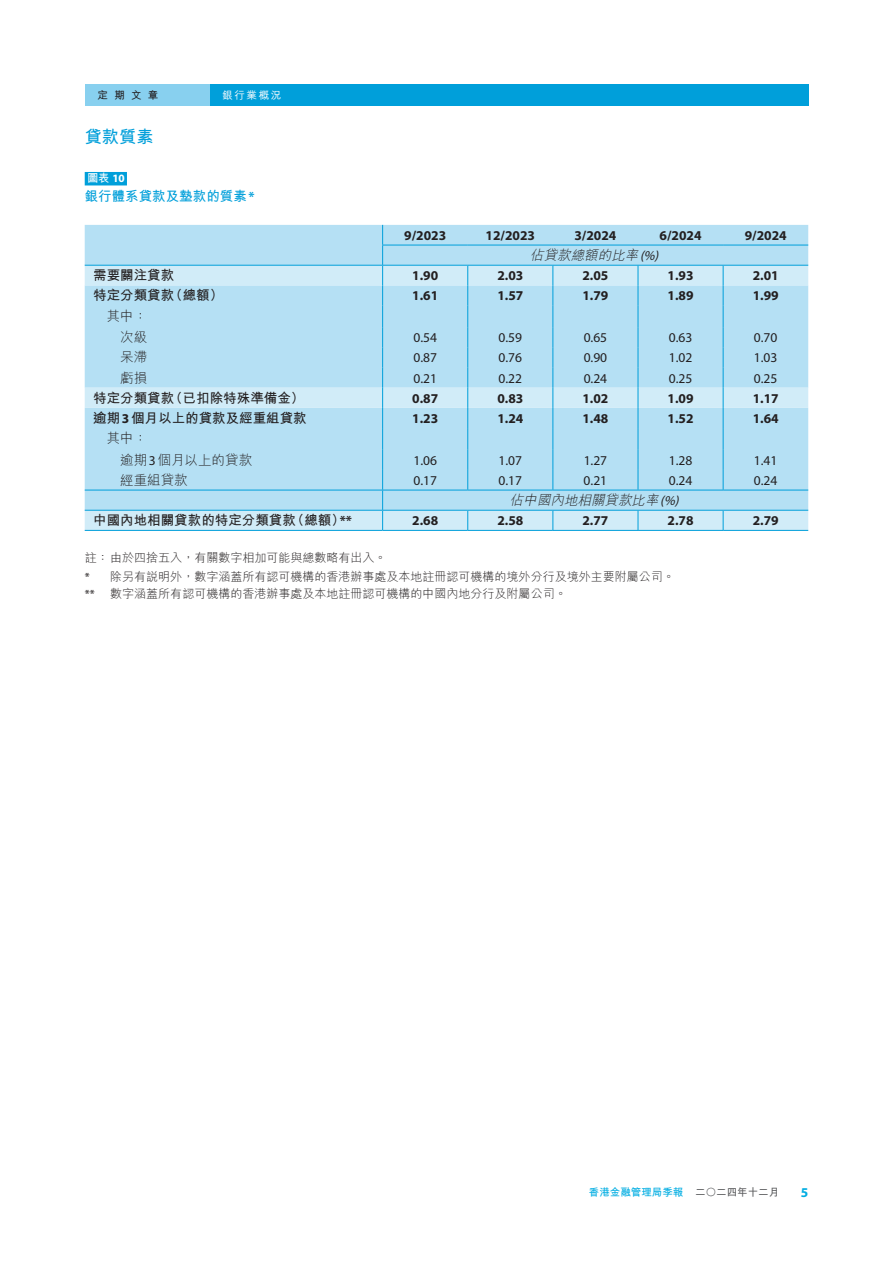
<style>
.page{position:relative;width:893px;height:1263px;background:#fff}
.page>*{position:absolute;margin:0;border:0;box-sizing:border-box;transform-origin:0 0}
._03_H3{font:700 17.25px "M Hei HK";color:#009fda}
._00_Body_Text{font:700 13.5px "Myriad Pro";color:#231f20}
._00_Body_Text-2{font:13.5px "Myriad Pro";color:#231f20}
._00_Body_Text-3{font:700 13.5px "M Hei HK";color:#231f20}
._00_Body_Text-4{font:300 13.5px "M Hei HK";color:#231f20}
._00_Body_Text-5{font:italic 300 13.5px "M Hei HK";color:#231f20}
._04_H4{font:700 13.5px "M Hei HK";color:#009fda}
.t1{font:700 13.5px "Myriad Pro";color:#00ade2}
._06_Notes{font:300 12px "M Hei HK";color:#231f20}
._06_Notes-2{font:12px "Myriad Pro";color:#231f20}
.sub_subhead{font:700 11.25px "M Hei HK";color:#fff}
.t2{font:700 10.5px "M Hei HK";color:#00ade2}
.t3{font:500 10.5px "M Hei HK";letter-spacing:.15em;color:#fff}
.t4{font:700 10.5px "M Hei HK";color:#231f20}
.s1{font-family:"Myriad Pro"}
.s2{font-family:"Myriad Pro";font-weight:400}
.s3{color:#57585a}
</style>
<div class="page">
<div style="left:85px;top:85px;width:723px;height:21px;background:#009fda"></div>
<div style="left:85px;top:85px;width:124px;height:21px;background:#88d0ef"></div>
<div style="left:85px;top:172px;width:42px;height:13px;background:#009fda"></div>
<div style="left:85px;top:225px;width:722px;height:40px;background:#b5e0f4"></div>
<svg style="left:85px;top:266px;width:722px;height:264px;background:#bae2f4"></svg>
<hr style="left:382px;top:265px;width:85px;height:1px;background:#009fda">
<hr style="left:467px;top:265px;width:85px;height:1px;background:#009fda">
<hr style="left:552px;top:265px;width:85px;height:1px;background:#009fda">
<hr style="left:637px;top:265px;width:85px;height:1px;background:#009fda">
<hr style="left:722px;top:265px;width:85px;height:1px;background:#009fda">
<hr style="left:382px;top:244px;width:85px;height:1px;background:#009fda">
<hr style="left:467px;top:244px;width:85px;height:1px;background:#009fda">
<hr style="left:552px;top:244px;width:85px;height:1px;background:#009fda">
<hr style="left:637px;top:244px;width:85px;height:1px;background:#009fda">
<hr style="left:722px;top:244px;width:85px;height:1px;background:#009fda">
<hr style="left:85px;top:489px;width:297px;height:1px;background:#009fda">
<hr style="left:382px;top:489px;width:85px;height:1px;background:#009fda">
<hr style="left:467px;top:489px;width:85px;height:1px;background:#009fda">
<hr style="left:552px;top:489px;width:85px;height:1px;background:#009fda">
<hr style="left:637px;top:489px;width:85px;height:1px;background:#009fda">
<hr style="left:722px;top:489px;width:85px;height:1px;background:#009fda">
<hr style="left:85px;top:509px;width:297px;height:1px;background:#009fda">
<hr style="left:382px;top:509px;width:85px;height:1px;background:#009fda">
<hr style="left:467px;top:509px;width:85px;height:1px;background:#009fda">
<hr style="left:552px;top:509px;width:85px;height:1px;background:#009fda">
<hr style="left:637px;top:509px;width:85px;height:1px;background:#009fda">
<hr style="left:722px;top:509px;width:85px;height:1px;background:#009fda">
<hr style="left:85px;top:530px;width:297px;height:1px;background:#009fda">
<hr style="left:382px;top:530px;width:85px;height:1px;background:#009fda">
<hr style="left:467px;top:530px;width:85px;height:1px;background:#009fda">
<hr style="left:552px;top:530px;width:85px;height:1px;background:#009fda">
<hr style="left:637px;top:530px;width:85px;height:1px;background:#009fda">
<hr style="left:722px;top:530px;width:85px;height:1px;background:#009fda">
<svg style="left:467px;top:265px;width:1px;height:224px"></svg>
<svg style="left:552px;top:265px;width:1px;height:224px"></svg>
<svg style="left:637px;top:265px;width:1px;height:224px"></svg>
<svg style="left:722px;top:265px;width:1px;height:224px"></svg>
<svg style="left:722px;top:510px;width:1px;height:20px"></svg>
<svg style="left:552px;top:510px;width:1px;height:20px"></svg>
<svg style="left:637px;top:510px;width:1px;height:20px"></svg>
<svg style="left:467px;top:510px;width:1px;height:20px"></svg>
<svg style="left:382px;top:225px;width:1px;height:305px"></svg>
<hr style="left:85px;top:265px;width:297px;height:1px;background:#009fda">
<p class="t4" style="left:97px;top:88px;width:62px">定期文章</p>
<p class="t3" style="left:222px;top:88px;width:60px">銀行業概況</p>
<h3 class="_03_H3" style="left:85px;top:124px;width:70px">貸款質素</h3>
<h4 class="sub_subhead" style="left:87px;top:170px;width:39px">圖表 <span class="s1">10</span></h4>
<h4 class="_04_H4" style="left:85px;top:186px;width:171px">銀行體系貸款及墊款的質素<span class="s1">*</span></h4>
<p class="_00_Body_Text" style="left:404px;top:226px;width:43px">9/2023</p>
<p class="_00_Body_Text" style="left:485px;top:226px;width:51px">12/2023</p>
<p class="_00_Body_Text" style="left:574px;top:226px;width:43px">3/2024</p>
<p class="_00_Body_Text" style="left:659px;top:226px;width:43px">6/2024</p>
<p class="_00_Body_Text" style="left:744px;top:226px;width:43px">9/2024</p>
<p class="_00_Body_Text-5" style="left:530px;top:248px;width:133px">佔貸款總額的比率<span class="s2">(%)</span></p>
<p class="_00_Body_Text-3" style="left:93px;top:265px;width:83px">需要關注貸款</p>
<p class="_00_Body_Text" style="left:412px;top:267px;width:27px">1.90</p>
<p class="_00_Body_Text" style="left:497px;top:267px;width:27px">2.03</p>
<p class="_00_Body_Text" style="left:582px;top:267px;width:27px">2.05</p>
<p class="_00_Body_Text" style="left:667px;top:267px;width:27px">1.93</p>
<p class="_00_Body_Text" style="left:752px;top:267px;width:27px">2.01</p>
<p class="_00_Body_Text-3" style="left:93px;top:285px;width:131px">特定分類貸款（總額）</p>
<p class="_00_Body_Text" style="left:412px;top:287px;width:27px">1.61</p>
<p class="_00_Body_Text" style="left:497px;top:287px;width:27px">1.57</p>
<p class="_00_Body_Text" style="left:582px;top:287px;width:27px">1.79</p>
<p class="_00_Body_Text" style="left:667px;top:287px;width:27px">1.89</p>
<p class="_00_Body_Text" style="left:752px;top:287px;width:27px">1.99</p>
<p class="_00_Body_Text-4" style="left:107px;top:308px;width:42px">其中：</p>
<p class="_00_Body_Text-4" style="left:120px;top:330px;width:28px">次級</p>
<p class="_00_Body_Text-2" style="left:413px;top:329px;width:25px">0.54</p>
<p class="_00_Body_Text-2" style="left:498px;top:329px;width:25px">0.59</p>
<p class="_00_Body_Text-2" style="left:583px;top:329px;width:25px">0.65</p>
<p class="_00_Body_Text-2" style="left:668px;top:329px;width:25px">0.63</p>
<p class="_00_Body_Text-2" style="left:753px;top:329px;width:25px">0.70</p>
<p class="_00_Body_Text-4" style="left:120px;top:350px;width:28px">呆滯</p>
<p class="_00_Body_Text-2" style="left:413px;top:349px;width:25px">0.87</p>
<p class="_00_Body_Text-2" style="left:498px;top:349px;width:25px">0.76</p>
<p class="_00_Body_Text-2" style="left:583px;top:349px;width:25px">0.90</p>
<p class="_00_Body_Text-2" style="left:668px;top:349px;width:25px">1.02</p>
<p class="_00_Body_Text-2" style="left:753px;top:349px;width:25px">1.03</p>
<p class="_00_Body_Text-4" style="left:120px;top:370px;width:28px">虧損</p>
<p class="_00_Body_Text-2" style="left:413px;top:369px;width:25px">0.21</p>
<p class="_00_Body_Text-2" style="left:498px;top:369px;width:25px">0.22</p>
<p class="_00_Body_Text-2" style="left:583px;top:369px;width:25px">0.24</p>
<p class="_00_Body_Text-2" style="left:668px;top:369px;width:25px">0.25</p>
<p class="_00_Body_Text-2" style="left:753px;top:369px;width:25px">0.25</p>
<p class="_00_Body_Text-3" style="left:93px;top:388px;width:212px">特定分類貸款（已扣除特殊準備金）</p>
<p class="_00_Body_Text" style="left:412px;top:389px;width:27px">0.87</p>
<p class="_00_Body_Text" style="left:497px;top:389px;width:27px">0.83</p>
<p class="_00_Body_Text" style="left:582px;top:389px;width:27px">1.02</p>
<p class="_00_Body_Text" style="left:667px;top:389px;width:27px">1.09</p>
<p class="_00_Body_Text" style="left:752px;top:389px;width:27px">1.17</p>
<p class="_00_Body_Text-3" style="left:93px;top:408px;width:215px">逾期<span class="s1">3</span>個月以上的貸款及經重組貸款</p>
<p class="_00_Body_Text" style="left:412px;top:409px;width:27px">1.23</p>
<p class="_00_Body_Text" style="left:497px;top:409px;width:27px">1.24</p>
<p class="_00_Body_Text" style="left:582px;top:409px;width:27px">1.48</p>
<p class="_00_Body_Text" style="left:667px;top:409px;width:27px">1.52</p>
<p class="_00_Body_Text" style="left:752px;top:409px;width:27px">1.64</p>
<p class="_00_Body_Text-4" style="left:107px;top:431px;width:42px">其中：</p>
<p class="_00_Body_Text-4" style="left:120px;top:453px;width:133px">逾期<span class="s2">3</span>個月以上的貸款</p>
<p class="_00_Body_Text-2" style="left:413px;top:452px;width:25px">1.06</p>
<p class="_00_Body_Text-2" style="left:498px;top:452px;width:25px">1.07</p>
<p class="_00_Body_Text-2" style="left:583px;top:452px;width:25px">1.27</p>
<p class="_00_Body_Text-2" style="left:668px;top:452px;width:25px">1.28</p>
<p class="_00_Body_Text-2" style="left:753px;top:452px;width:25px">1.41</p>
<p class="_00_Body_Text-4" style="left:120px;top:473px;width:69px">經重組貸款</p>
<p class="_00_Body_Text-2" style="left:413px;top:472px;width:25px">0.17</p>
<p class="_00_Body_Text-2" style="left:498px;top:472px;width:25px">0.17</p>
<p class="_00_Body_Text-2" style="left:583px;top:472px;width:25px">0.21</p>
<p class="_00_Body_Text-2" style="left:668px;top:472px;width:25px">0.24</p>
<p class="_00_Body_Text-2" style="left:753px;top:472px;width:25px">0.24</p>
<p class="_00_Body_Text-5" style="left:510px;top:493px;width:173px">佔中國內地相關貸款比率<span class="s2">(%)</span></p>
<p class="_00_Body_Text-3" style="left:93px;top:510px;width:260px">中國內地相關貸款的特定分類貸款（總額）<span class="s1">**</span></p>
<p class="_00_Body_Text" style="left:412px;top:512px;width:27px">2.68</p>
<p class="_00_Body_Text" style="left:497px;top:512px;width:27px">2.58</p>
<p class="_00_Body_Text" style="left:582px;top:512px;width:27px">2.77</p>
<p class="_00_Body_Text" style="left:667px;top:512px;width:27px">2.78</p>
<p class="_00_Body_Text" style="left:752px;top:512px;width:27px">2.79</p>
<p class="_06_Notes" style="left:85px;top:551px;width:303px">註：由於四捨五入，有關數字相加可能與總數略有出入。</p>
<p class="_06_Notes" style="left:85px;top:570px;width:591px"><span class="s2">*</span> 除另有說明外，數字涵蓋所有認可機構的香港辦事處及本地註冊認可機構的境外分行及境外主要附屬公司。</p>
<p class="_06_Notes-2" style="left:85px;top:586px;width:11px">**</p>
<p class="_06_Notes" style="left:110px;top:587px;width:457px">數字涵蓋所有認可機構的香港辦事處及本地註冊認可機構的中國內地分行及附屬公司。</p>
<p class="t2" style="left:588px;top:1184px;width:192px">香港金融管理局季報 <span class="s3">二〇二四年十二月</span></p>
<p class="t1" style="left:800px;top:1183px;width:9px">5</p>
</div>
